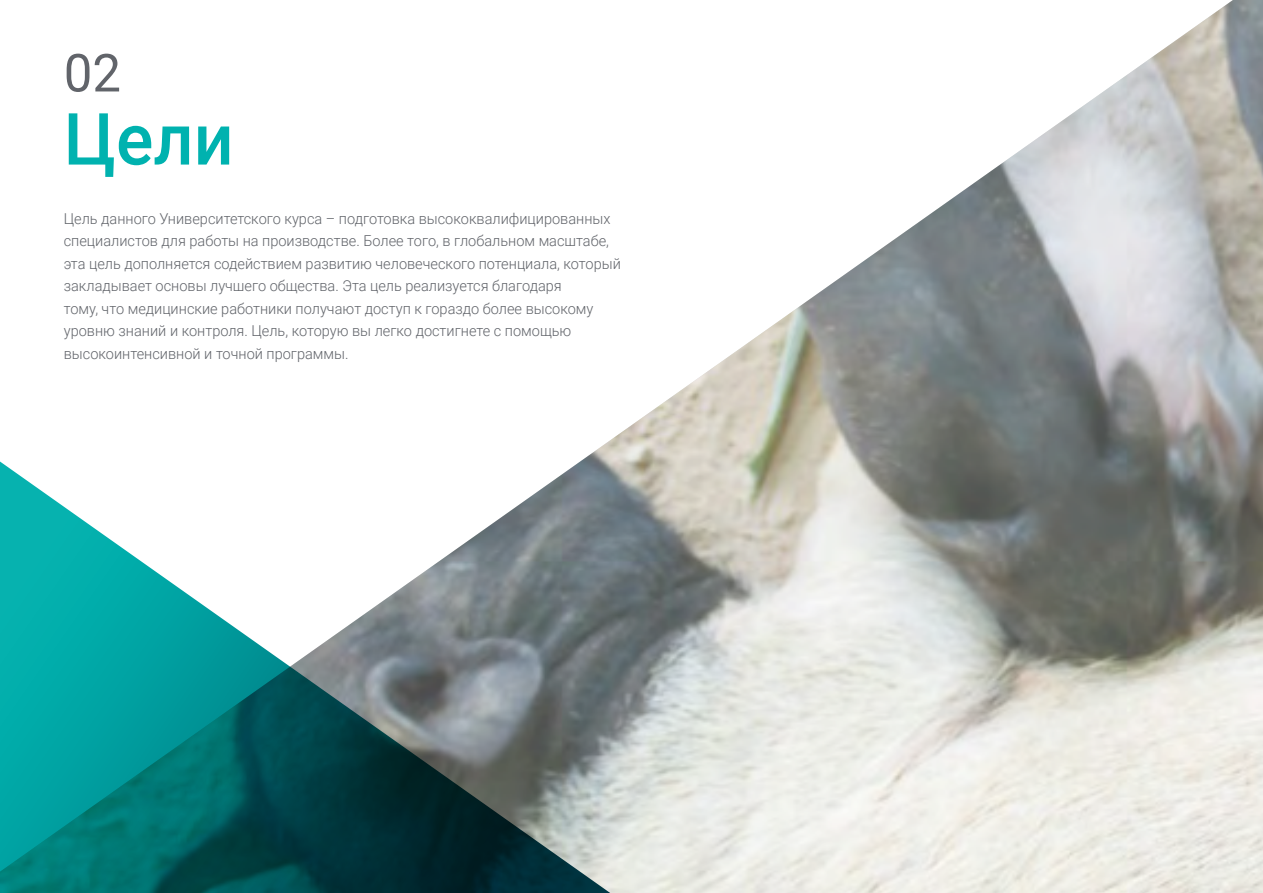
<style>
.page{position:relative;width:1263px;height:893px;background:#fff}
.page>*{position:absolute;margin:0;border:0;box-sizing:border-box;transform-origin:0 0}
.t1{font:500 72px "Roboto";color:#00b2af}
.t2{font:52.5px "Roboto";color:#61646a}
.t3{font:300 15px/22.5px "Roboto";color:#61646a}
</style>
<div class="page">
<img style="left:602px;top:0;width:661px;height:893px">
<svg style="left:0;top:446px;width:640px;height:447px"></svg>
<h2 class="t2" style="left:64px;top:36px;width:59px">02</h2>
<h1 class="t1" style="left:64px;top:89px;width:171px">Цели</h1>
<p class="t3" style="left:64px;top:207px;width:559px">Цель данного Университетского курса – подготовка высококвалифицированных специалистов для работы на производстве. Более того, в глобальном масштабе, эта цель дополняется содействием развитию человеческого потенциала, который закладывает основы лучшего общества. Эта цель реализуется благодаря<br>тому, что медицинские работники получают доступ к гораздо более высокому уровню знаний и контроля. Цель, которую вы легко достигнете с помощью высокоинтенсивной и точной программы.</p>
</div>
